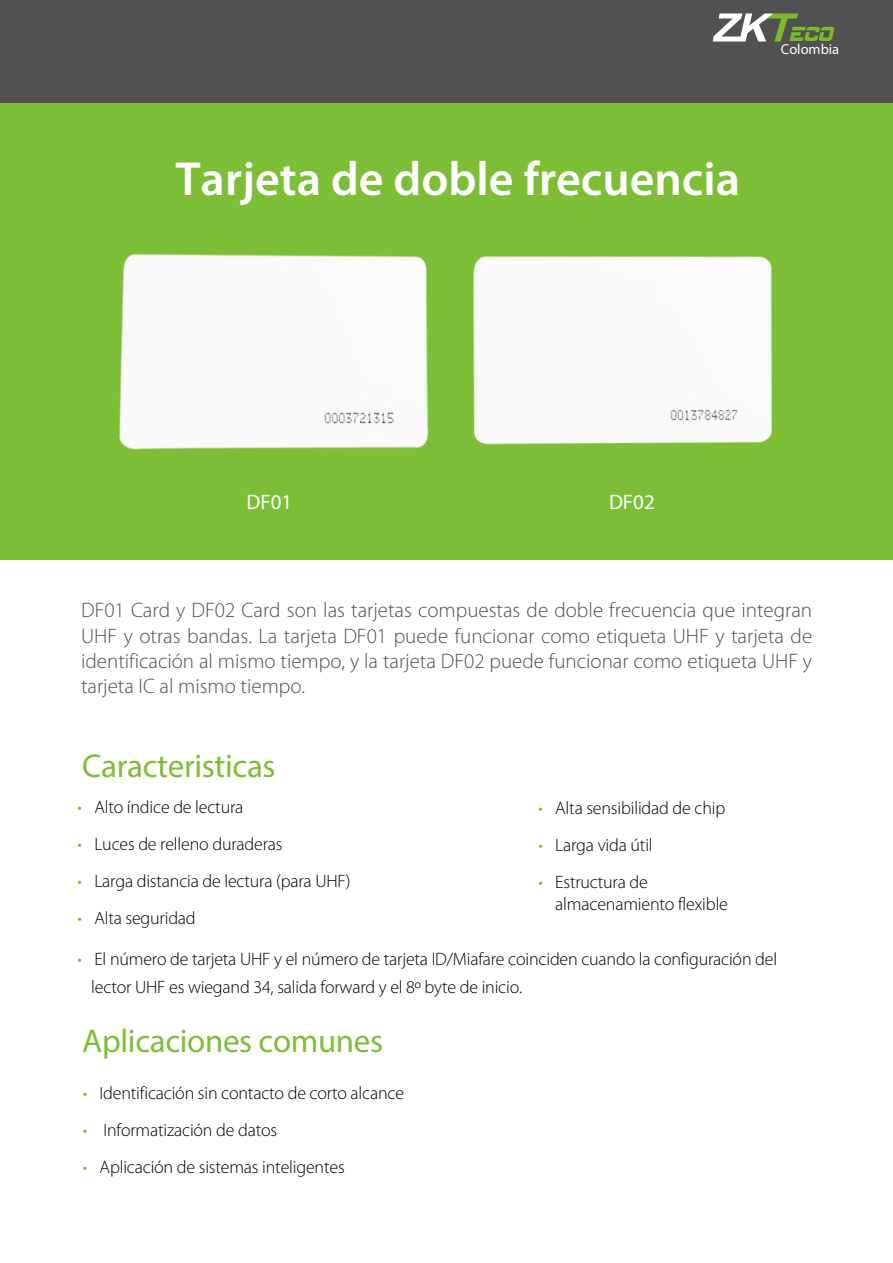
<style>
.page{position:relative;width:893px;height:1263px;background:#fff}
.page>*{position:absolute;margin:0;border:0;box-sizing:border-box;transform-origin:0 0}
.t1{font:600 48px "Myriad Pro";color:#fff}
.t2{font:33px "Myriad Pro";letter-spacing:-.01em;color:#7dbe37}
.t3{font:300 21px/25.2px "Myriad Pro";color:#505152;text-align:justify}
.t4{font:21px "Myriad Pro";color:#fff}
.t5{font:300 18px/21.6px "Myriad Pro";letter-spacing:-.01em;color:#000}
.t6{font:14.4px "Myriad Pro";color:#fff}
.s1{color:#86b42e}
</style>
<div class="page">
<div style="left:0;top:103px;width:893px;height:456px;background:#7dbe37"></div>
<div style="left:0;top:0;width:893px;height:103px;background:#525152"></div>
<div style="left:473px;top:256px;width:299px;height:188px;background:#fafafb"></div>
<div style="left:119px;top:254px;width:310px;height:196px;background:#fafafa"></div>
<svg style="left:713px;top:13px;width:121px;height:29px"></svg>
<h1 class="t1" style="left:175px;top:148px;width:566px">Tarjeta de doble frecuencia</h1>
<p class="t6" style="left:781px;top:41px;width:60px">Colombia</p>
<p class="t4" style="left:246px;top:489px;width:47px">DF01</p>
<p class="t4" style="left:609px;top:489px;width:47px">DF02</p>
<p class="t3" style="left:81px;top:598px;width:733px">DF01 Card y DF02 Card son las tarjetas compuestas de doble frecuencia que integran UHF y otras bandas. La tarjeta DF01 puede funcionar como etiqueta UHF y tarjeta de identificación al mismo tiempo, y la tarjeta DF02 puede funcionar como etiqueta UHF y tarjeta IC al mismo tiempo.</p>
<h2 class="t2" style="left:82px;top:745px;width:195px">Caracteristicas</h2>
<p class="t5" style="left:78px;top:796px;width:167px"><span class="s1">•</span> Alto índice de lectura</p>
<p class="t5" style="left:78px;top:833px;width:206px"><span class="s1">•</span> Luces de relleno duraderas</p>
<p class="t5" style="left:78px;top:870px;width:274px"><span class="s1">•</span> Larga distancia de lectura (para UHF)</p>
<p class="t5" style="left:78px;top:907px;width:120px"><span class="s1">•</span> Alta seguridad</p>
<p class="t5" style="left:91px;top:945px;width:687px;line-height:28.5px;text-indent:-14px"><span class="s1">•</span> El número de tarjeta UHF y el número de tarjeta ID/Miafare coinciden cuando la configuración del lector UHF es wiegand 34, salida forward y el 8º byte de inicio.</p>
<p class="t5" style="left:538px;top:798px;width:188px"><span class="s1">•</span> Alta sensibilidad de chip</p>
<p class="t5" style="left:538px;top:835px;width:116px"><span class="s1">•</span> Larga vida útil</p>
<p class="t5" style="left:555px;top:872px;width:174px;text-indent:-17px"><span class="s1">•</span> Estructura de almacenamiento flexible</p>
<h2 class="t2" style="left:82px;top:1021px;width:302px">Aplicaciones comunes</h2>
<p class="t5" style="left:83px;top:1082px;width:323px"><span class="s1">•</span> Identificación sin contacto de corto alcance</p>
<p class="t5" style="left:83px;top:1119px;width:196px"><span class="s1">•</span> Informatización de datos</p>
<p class="t5" style="left:83px;top:1156px;width:263px"><span class="s1">•</span> Aplicación de sistemas inteligentes</p>
</div>
